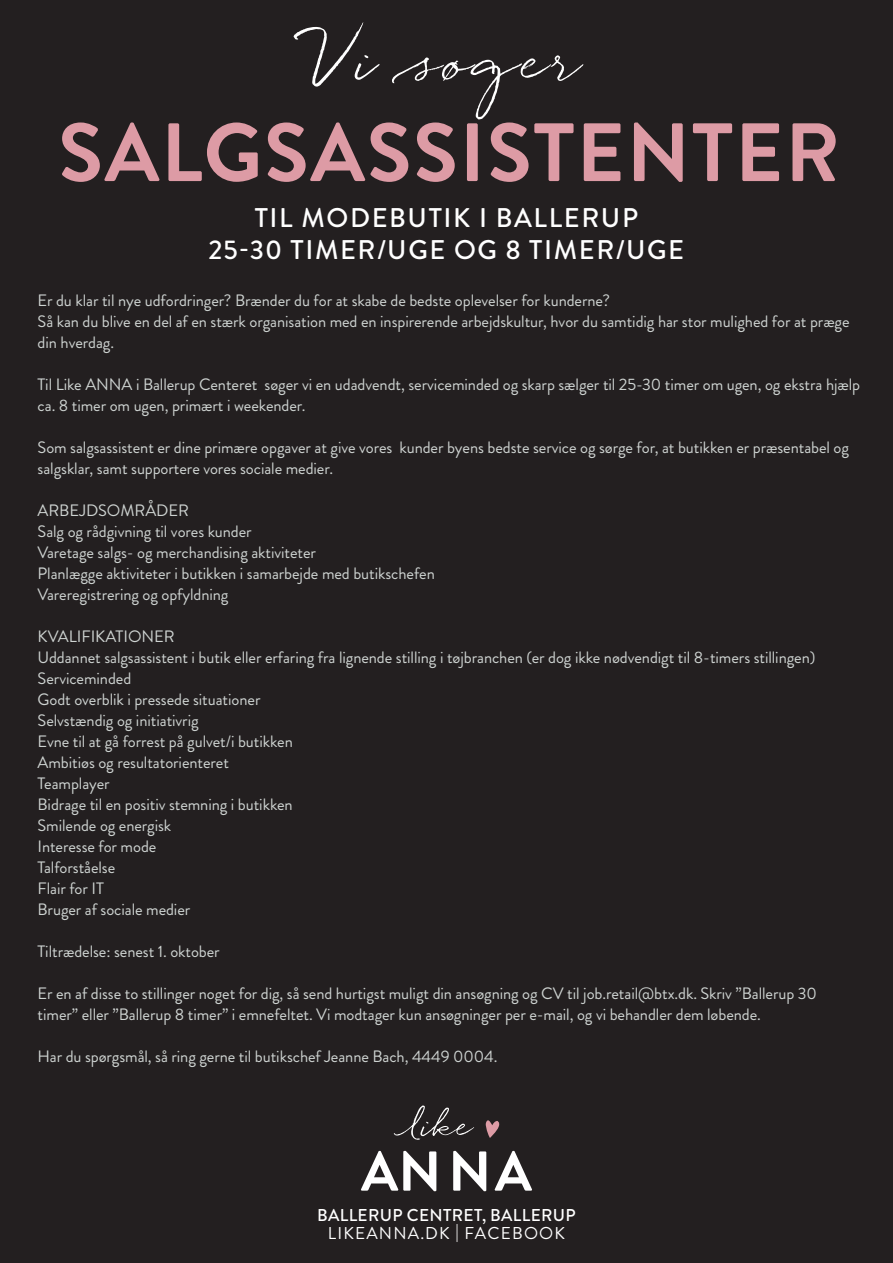
<style>
.page{position:relative;width:893px;height:1263px;background:#231f20}
.page>*{position:absolute;margin:0;border:0;box-sizing:border-box;transform-origin:0 0}
.t1{font:700 82.5px "Brandon Grotesque";letter-spacing:.02em;color:#dd9ba5}
.t2{font:58.05px "Quickpen";letter-spacing:.06em;color:#fff}
.t3{font:700 55.95px "Brandon Grotesque";color:#fff}
.t4{font:500 27px/31.5px "Brandon Grotesque";letter-spacing:.06em;color:#fff;text-align:center}
.t5{font:500 17.1px "Brandon Grotesque";letter-spacing:.02em;color:#fff}
.t6{font:17.1px "Brandon Grotesque";letter-spacing:.07em;color:#fff}
.t7{font:16.5px/21px "Brandon Grotesque";letter-spacing:-.005em;color:#ced3d1}
</style>
<div class="page">
<svg style="left:486px;top:1120px;width:14px;height:18px"></svg>
<svg style="left:394px;top:1105px;width:80px;height:35px"></svg>
<h2 class="t2" style="left:312px;top:26px;width:273px">Vi søger</h2>
<h1 class="t1" style="left:58px;top:95px;width:783px">SALGSASSISTENTER</h1>
<h3 class="t4" style="left:208px;top:203px;width:477px">TIL MODEBUTIK I BALLERUP<br>25-30 TIMER/UGE OG 8 TIMER/UGE</h3>
<p class="t7" style="left:38px;top:290px;width:813px">Er du klar til nye udfordringer? Brænder du for at skabe de bedste oplevelser for kunderne?<br>Så kan du blive en del af en stærk organisation med en inspirerende arbejdskultur, hvor du samtidig har stor mulighed for at præge din hverdag.</p>
<p class="t7" style="left:38px;top:374px;width:824px">Til Like ANNA i Ballerup Centeret søger vi en udadvendt, serviceminded og skarp sælger til 25-30 timer om ugen, og ekstra hjælp ca. 8 timer om ugen, primært i weekender.</p>
<p class="t7" style="left:38px;top:437px;width:813px">Som salgsassistent er dine primære opgaver at give vores kunder byens bedste service og sørge for, at butikken er præsentabel og salgsklar, samt supportere vores sociale medier.</p>
<p class="t7" style="left:38px;top:500px;width:399px">ARBEJDSOMRÅDER<br>Salg og rådgivning til vores kunder<br>Varetage salgs- og merchandising aktiviteter<br>Planlægge aktiviteter i butikken i samarbejde med butikschefen Vareregistrering og opfyldning</p>
<p class="t7" style="left:38px;top:626px;width:779px">KVALIFIKATIONER<br>Uddannet salgsassistent i butik eller erfaring fra lignende stilling i tøjbranchen (er dog ikke nødvendigt til 8-timers stillingen)<br>Serviceminded<br>Godt overblik i pressede situationer<br>Selvstændig og initiativrig<br>Evne til at gå forrest på gulvet/i butikken<br>Ambitiøs og resultatorienteret<br>Teamplayer<br>Bidrage til en positiv stemning i butikken<br>Smilende og energisk<br>Interesse for mode<br>Talforståelse<br>Flair for IT<br>Bruger af sociale medier</p>
<p class="t7" style="left:38px;top:941px;width:184px">Tiltrædelse: senest 1. oktober</p>
<p class="t7" style="left:38px;top:983px;width:781px">Er en af disse to stillinger noget for dig, så send hurtigst muligt din ansøgning og CV til job.retail@btx.dk. Skriv ”Ballerup 30 timer” eller ”Ballerup 8 timer” i emnefeltet. Vi modtager kun ansøgninger per e-mail, og vi behandler dem løbende.</p>
<p class="t7" style="left:38px;top:1046px;width:461px">Har du spørgsmål, så ring gerne til butikschef Jeanne Bach, 4449 0004.</p>
<h3 class="t3" style="left:361px;top:1132px;width:172px">ANNA</h3>
<p class="t5" style="left:317px;top:1203px;width:260px">BALLERUP CENTRET, BALLERUP</p>
<p class="t6" style="left:328px;top:1221px;width:239px">LIKEANNA.DK | FACEBOOK</p>
</div>
